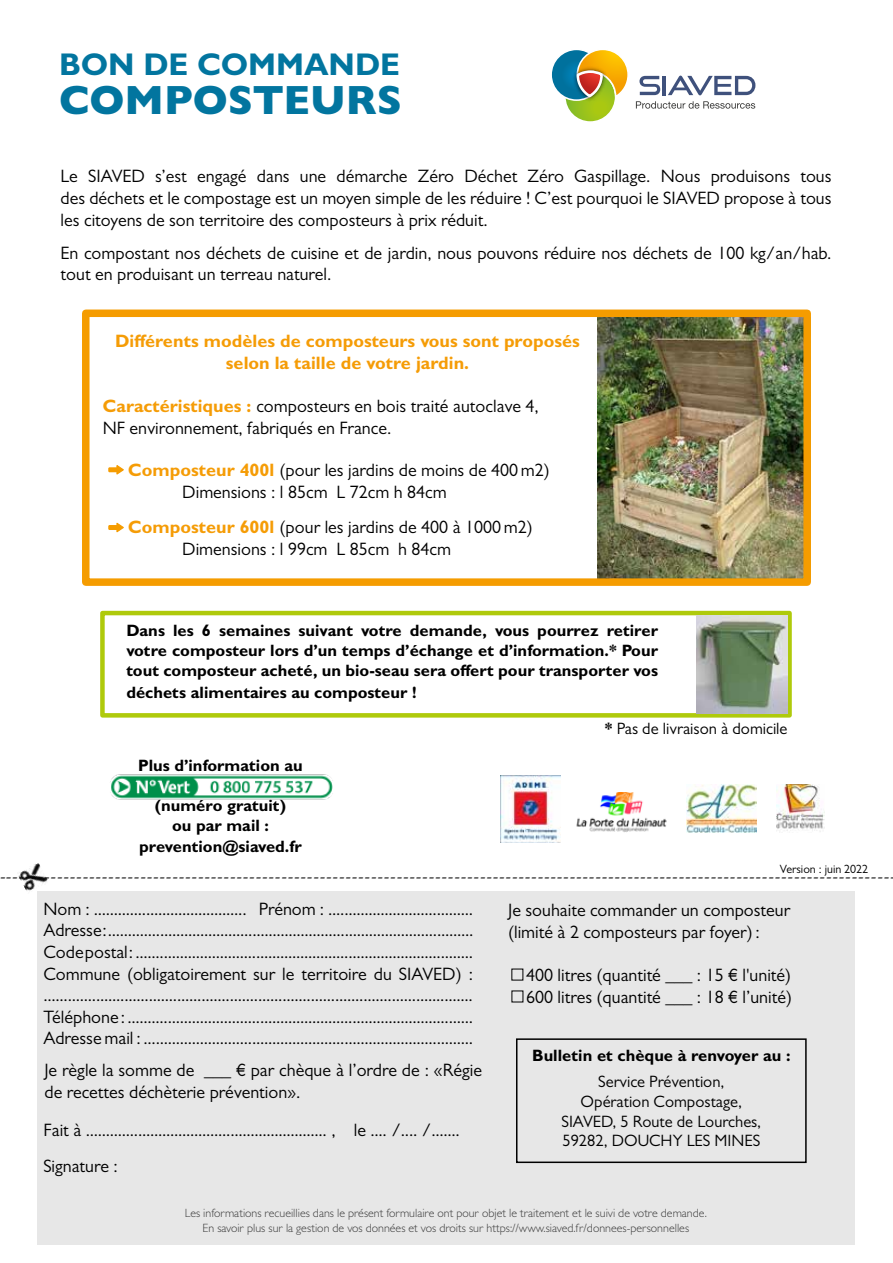
<style>
.page{position:relative;width:893px;height:1263px;background:#fff}
.page>*{position:absolute;margin:0;border:0;box-sizing:border-box;transform-origin:0 0}
.t1{font:800 41.25px "Gill Sans";color:#02759f}
.t2{font:700 31.5px "Gill Sans";color:#02759f}
.t3{font:18px/21.6px "Gill Sans";color:#000}
.t4{font:18px "Minion Pro";color:#000}
.t5{font:700 18px/21.6px "Gill Sans";color:#f59c06;text-align:center}
.t6{font:700 16.5px/19.8px "Gill Sans";color:#000;text-align:justify}
.t7{font:16.5px/19.8px "Gill Sans";color:#000;text-align:center}
.t8{font:300 12px/14.4px "Gill Sans";color:#3c3c3c;text-align:center}
.t9{font:12px "Gill Sans";color:#000}
.s1{font-weight:700;color:#f59c06}
.s2{font-weight:700}
</style>
<div class="page">
<img style="left:598px;top:318px;width:204px;height:259px">
<div style="left:82px;top:309px;width:729px;height:277px;border:8px solid #f59c00"></div>
<div style="left:37px;top:891px;width:818px;height:354px;background:#e7e7e7"></div>
<div style="left:100px;top:611px;width:692px;height:107px;border:4px solid #afca0b"></div>
<svg style="left:565px;top:71px;width:51px;height:51px"></svg>
<div style="left:564px;top:71px;width:52px;height:52px;border:2px solid #fff;border-radius:50%"></div>
<svg style="left:551px;top:49px;width:51px;height:51px"></svg>
<div style="left:550px;top:49px;width:53px;height:52px;border:2px solid #fff;border-radius:50%"></div>
<img style="left:570px;top:64px;width:39px;height:40px">
<svg style="left:575px;top:49px;width:53px;height:50px"></svg>
<svg style="left:639px;top:76px;width:21px;height:19px"></svg>
<hr style="left:663px;top:76px;width:3px;height:19px;background:#3f517c">
<svg style="left:668px;top:76px;width:87px;height:19px"></svg>
<svg style="left:636px;top:101px;width:119px;height:8px"></svg>
<img style="left:696px;top:615px;width:92px;height:98px">
<div style="left:516px;top:1038px;width:291px;height:125px;border:2px solid #000"></div>
<img style="left:18px;top:863px;width:30px;height:28px">
<div style="left:108px;top:467px;width:10px;height:5px;background:#f59c00"></div>
<svg style="left:116px;top:465px;width:8px;height:10px"></svg>
<div style="left:108px;top:525px;width:10px;height:5px;background:#f59c00"></div>
<svg style="left:116px;top:522px;width:8px;height:11px"></svg>
<img style="left:501px;top:776px;width:59px;height:67px">
<img style="left:776px;top:784px;width:48px;height:48px">
<img style="left:576px;top:793px;width:91px;height:39px">
<img style="left:110px;top:774px;width:223px;height:26px">
<img style="left:687px;top:784px;width:69px;height:48px">
<h2 class="t2" style="left:59px;top:45px;width:342px">BON DE COMMANDE</h2>
<h1 class="t1" style="left:59px;top:76px;width:344px">COMPOSTEURS</h1>
<p class="t3" style="left:61px;top:165px;width:772px;text-align:justify">Le SIAVED s’est engagé dans une démarche Zéro Déchet Zéro Gaspillage. Nous produisons tous des déchets et le compostage est un moyen simple de les réduire ! C’est pourquoi le SIAVED propose à tous les citoyens de son territoire des composteurs à prix réduit.</p>
<p class="t3" style="left:61px;top:242px;width:772px">En compostant nos déchets de cuisine et de jardin, nous pouvons réduire nos déchets de 100 kg/an/hab. tout en produisant un terreau naturel.</p>
<p class="t5" style="left:115px;top:330px;width:466px">Différents modèles de composteurs vous sont proposés selon la taille de votre jardin.</p>
<p class="t3" style="left:103px;top:395px;width:438px"><span class="s1">Caractéristiques :</span> composteurs en bois traité autoclave 4,<br>NF environnement, fabriqués en France.</p>
<p class="t3" style="left:182px;top:459px;width:369px;text-indent:-54px"><span class="s1">Composteur 400l</span> (pour les jardins de moins de 400m2)<br>Dimensions : l 85cm L 72cm h 84cm</p>
<p class="t3" style="left:182px;top:516px;width:352px;text-indent:-54px"><span class="s1">Composteur 600l</span> (pour les jardins de 400 à 1000m2)<br>Dimensions : l 99cm L 85cm h 84cm</p>
<p class="t6" style="left:126px;top:620px;width:533px">Dans les 6 semaines suivant votre demande, vous pourrez retirer votre composteur lors d’un temps d’échange et d’information.* Pour tout composteur acheté, un bio-seau sera offert pour transporter vos</p>
<p class="t6" style="left:126px;top:682px;width:292px">déchets alimentaires au composteur !</p>
<p class="t7" style="left:605px;top:718px;width:184px"><span class="s2">*</span> Pas de livraison à domicile</p>
<p class="t6" style="left:138px;top:755px;width:166px">Plus d’information au</p>
<p class="t6" style="left:155px;top:795px;width:133px;text-align:center">(numéro gratuit) ou par mail :</p>
<p class="t6" style="left:139px;top:836px;width:164px">prevention@siaved.fr</p>
<p class="t4" style="left:-1px;top:864px;width:892px">-------------------------------------------------------------------------------------------------------------------------------------------</p>
<p class="t9" style="left:780px;top:862px;width:90px">Version : juin 2022</p>
<p class="t3" style="left:43px;top:898px;width:432px;text-align:justify">Nom : ...................................... Prénom : ....................................<br>Adresse : ...........................................................................................<br>Code postal : ....................................................................................<br>Commune (obligatoirement sur le territoire du SIAVED) : ..........................................................................................................<br>Téléphone : ......................................................................................<br>Adresse mail : ..................................................................................</p>
<p class="t3" style="left:508px;top:899px;width:284px">Je souhaite commander un composteur (limité à 2 composteurs par foyer):</p>
<p class="t3" style="left:526px;top:964px;width:267px">400 litres (quantité ___ : 15 € l'unité)<br>600 litres (quantité ___ : 18 € l’unité)</p>
<p class="t6" style="left:532px;top:1045px;width:260px">Bulletin et chèque à renvoyer au :</p>
<p class="t3" style="left:44px;top:1059px;width:439px">Je règle la somme de ___ € par chèque à l’ordre de : «Régie de recettes déchèterie prévention».</p>
<p class="t7" style="left:561px;top:1071px;width:201px">Service Prévention,<br>Opération Compostage,<br>SIAVED, 5 Route de Lourches,<br>59282, DOUCHY LES MINES</p>
<p class="t3" style="left:43px;top:1112px;width:418px;line-height:36px">Fait à ............................................................ , le .... /.... /.......<br>Signature :</p>
<p class="t8" style="left:185px;top:1206px;width:524px">Les informations recueillies dans le présent formulaire ont pour objet le traitement et le suivi de votre demande.<br>En savoir plus sur la gestion de vos données et vos droits sur https://www.siaved.fr/donnees-personnelles</p>
</div>
